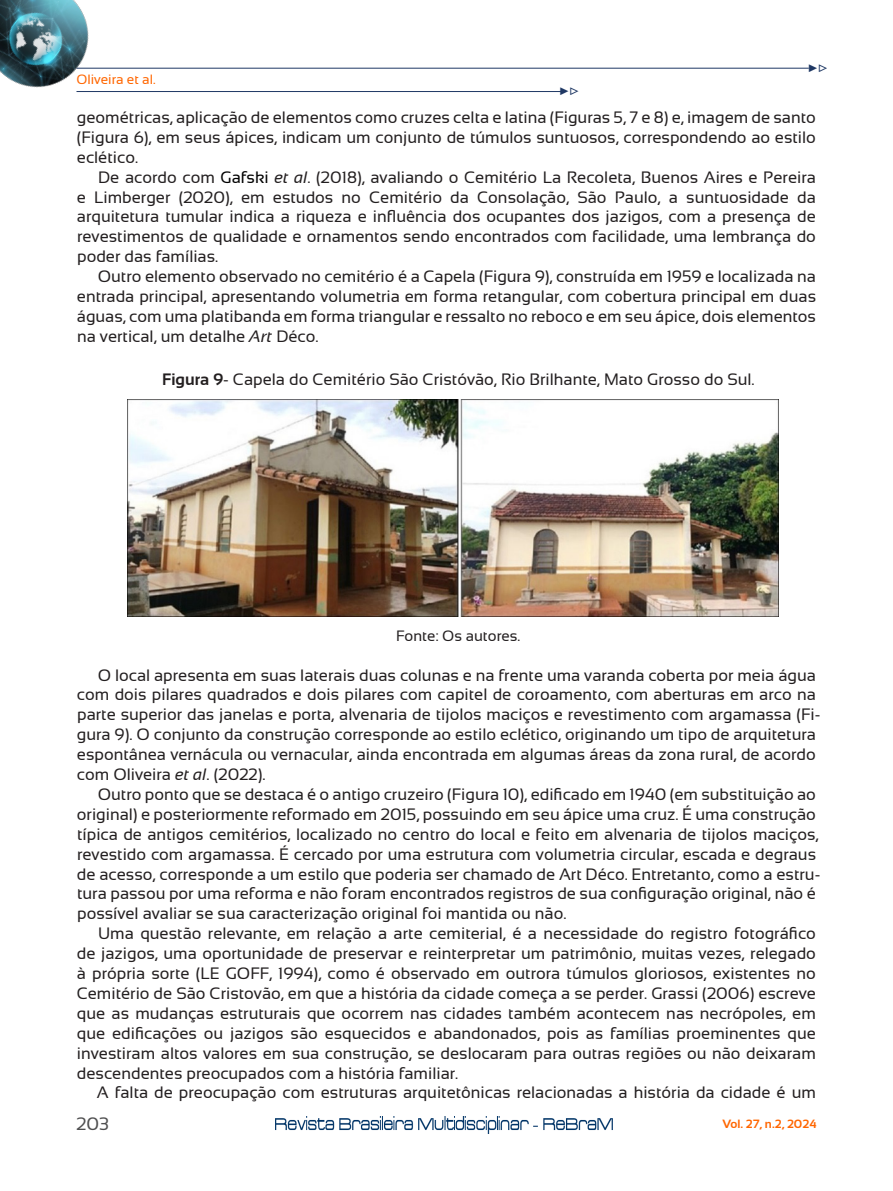
<style>
.page{position:relative;width:893px;height:1191px;background:#fff}
.page>*{position:absolute;margin:0;border:0;box-sizing:border-box;transform-origin:0 0}
.t1{font:18px "Sansation";color:#4f4f50}
.t2{font:16.5px/20px "Sansation";color:#231f20;text-align:justify}
.t3{font:16.5px "Minion Pro";color:#1f3864}
.t4{font:15px "Sansation";color:#231f20}
.t5{font:13.5px "Sansation";color:#f60}
.t6{font:700 12px "Sansation";color:#f60}
.s1{color:#000}
.s2{font-style:italic}
.s3{font-weight:700}
</style>
<div class="page">
<img style="left:275px;top:1116px;width:338px;height:17px">
<img style="left:0;top:0;width:140px;height:92px">
<hr style="left:77px;top:91px;width:485px;height:1px;background:#1f3864">
<hr style="left:76px;top:68px;width:733px;height:1px;background:#1f3864">
<img style="left:127px;top:399px;width:651px;height:217px">
<p class="t3" style="left:828px;top:80px;width:21px;rotate:-180deg">◁◀</p>
<p class="t2" style="left:77px;top:107px;width:741px">geométricas, aplicação de elementos como cruzes celta e latina (Figuras 5, 7 e 8) e, imagem de santo (Figura 6), em seus ápices, indicam um conjunto de túmulos suntuosos, correspondendo ao estilo eclético.</p>
<p class="t2" style="left:77px;top:167px;width:741px;text-indent:21px">De acordo com <span class="s1">Gafski</span> <span class="s2">et al</span>. (2018), avaliando o Cemitério La Recoleta, Buenos Aires e Pereira e Limberger (2020), em estudos no Cemitério da Consolação, São Paulo, a suntuosidade da arquitetura tumular indica a riqueza e influência dos ocupantes dos jazigos, com a presença de revestimentos de qualidade e ornamentos sendo encontrados com facilidade, uma lembrança do poder das famílias.</p>
<p class="t2" style="left:77px;top:266px;width:741px;text-indent:21px">Outro elemento observado no cemitério é a Capela (Figura 9), construída em 1959 e localizada na entrada principal, apresentando volumetria em forma retangular, com cobertura principal em duas águas, com uma platibanda em forma triangular e ressalto no reboco e em seu ápice, dois elementos na vertical, um detalhe <span class="s2">Art</span> Déco.</p>
<p class="t2" style="left:162px;top:369px;width:594px"><span class="s3">Figura 9</span>- Capela do Cemitério São Cristóvão, Rio Brilhante, Mato Grosso do Sul.</p>
<p class="t5" style="left:76px;top:72px;width:81px">Oliveira et al.</p>
<p class="t3" style="left:579px;top:104px;width:21px;rotate:-180deg">◁◀</p>
<p class="t4" style="left:396px;top:627px;width:126px">Fonte: Os autores.</p>
<p class="t2" style="left:77px;top:665px;width:745px;text-align:left;text-indent:21px">O local apresenta em suas laterais duas colunas e na frente uma varanda coberta por meia água com dois pilares quadrados e dois pilares com capitel de coroamento, com aberturas em arco na parte superior das janelas e porta, alvenaria de tijolos maciços e revestimento com argamassa (Fi&shy;gura 9). O conjunto da construção corresponde ao estilo eclético, originando um tipo de arquitetura espontânea vernácula ou vernacular, ainda encontrada em algumas áreas da zona rural, de acordo com Oliveira <span class="s2">et al</span>. (2022).</p>
<p class="t2" style="left:77px;top:784px;width:745px;text-align:left;text-indent:21px">Outro ponto que se destaca é o antigo cruzeiro (Figura 10), edificado em 1940 (em substituição ao original) e posteriormente reformado em 2015, possuindo em seu ápice uma cruz. É uma construção típica de antigos cemitérios, localizado no centro do local e feito em alvenaria de tijolos maciços, revestido com argamassa. É cercado por uma estrutura com volumetria circular, escada e degraus de acesso, corresponde a um estilo que poderia ser chamado de Art Déco. Entretanto, como a estru&shy;tura passou por uma reforma e não foram encontrados registros de sua configuração original, não é possível avaliar se sua caracterização original foi mantida ou não.</p>
<p class="t2" style="left:77px;top:923px;width:741px;text-indent:21px">Uma questão relevante, em relação a arte cemiterial, é a necessidade do registro fotográfico de jazigos, uma oportunidade de preservar e reinterpretar um patrimônio, muitas vezes, relegado à própria sorte (LE GOFF, 1994), como é observado em outrora túmulos gloriosos, existentes no Cemitério de São Cristovão, em que a história da cidade começa a se perder. Grassi (2006) escreve que as mudanças estruturais que ocorrem nas cidades também acontecem nas necrópoles, em que edificações ou jazigos são esquecidos e abandonados, pois as famílias proeminentes que investiram altos valores em sua construção, se deslocaram para outras regiões ou não deixaram descendentes preocupados com a história familiar.</p>
<p class="t2" style="left:97px;top:1082px;width:720px">A falta de preocupação com estruturas arquitetônicas relacionadas a história da cidade é um</p>
<p class="t1" style="left:76px;top:1113px;width:34px">203</p>
<p class="t6" style="left:722px;top:1117px;width:96px">Vol. 27, n.2, 2024</p>
</div>
